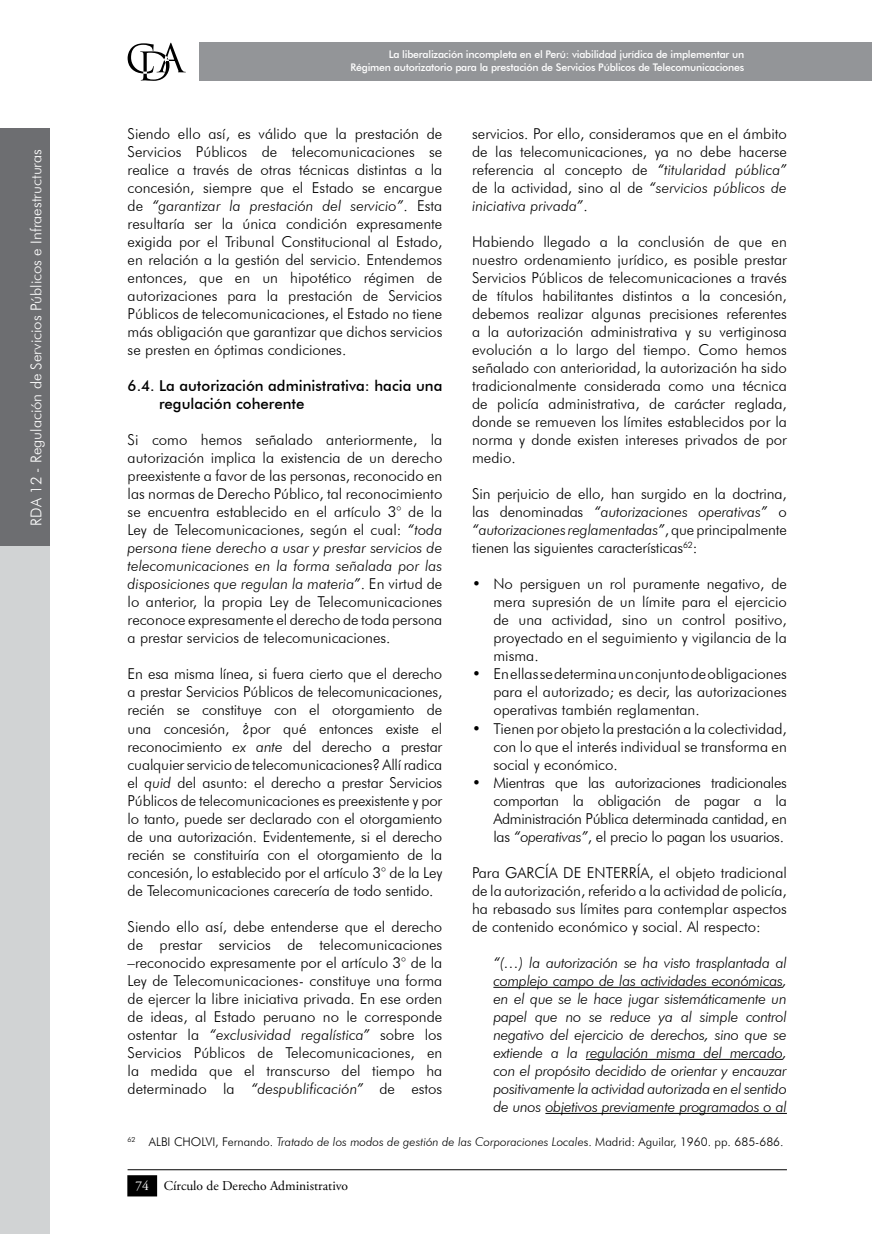
<style>
.page{position:relative;width:872px;height:1234px;background:#fff}
.page>*{position:absolute;margin:0;border:0;box-sizing:border-box;transform-origin:0 0}
.t1{font:300 15px/18px "Futura BT";color:#000;text-align:justify}
.t2{font:italic 300 15px/18px "Futura BT";letter-spacing:-.02em;color:#000;text-align:justify}
.t3{font:500 15px/18px "Futura BT";color:#000}
.t4{font:300 15px "Futura BT";color:#fff}
.t5{font:13.5px "Adobe Garamond Pro";color:#000}
.t6{font:300 12px "Futura BT";color:#000}
.t7{font:500 10.5px/12.6px "Futura BT";letter-spacing:-.02em;color:#fff;text-align:right}
.s1{font-style:italic}
.s2{color:#fff}
</style>
<div class="page">
<div style="left:199px;top:43px;width:673px;height:38px;background:#939598"></div>
<svg style="left:128px;top:43px;width:58px;height:38px"></svg>
<hr style="left:128px;top:1168px;width:659px;height:1px;background:#000">
<div style="left:128px;top:1175px;width:28px;height:20px;background:#000"></div>
<div style="left:127px;top:1174px;width:30px;height:22px;border:2px solid #000"></div>
<div style="left:0;top:539px;width:50px;height:694px;background:#d1d3d4"></div>
<div style="left:0;top:128px;width:50px;height:418px;background:#6d6e71"></div>
<hr style="left:493px;top:986px;width:289px;height:1px;background:#000">
<hr style="left:586px;top:1058px;width:196px;height:1px;background:#000">
<hr style="left:545px;top:1112px;width:242px;height:1px;background:#000">
<p class="t4" style="left:27px;top:525px;width:378px;rotate:-90deg">RDA 12 - Regulación de Servicios Públicos e I nfraestructuras</p>
<p class="t7" style="left:350px;top:48px;width:395px">La liberalización incompleta en el Perú: viabilidad jurídica de implementar un<br>Régimen autorizatorio para la prestación de Servicios Públicos de Telecomunicaciones</p>
<p class="t1" style="left:128px;top:125px;width:316px">Siendo ello así, es válido que la prestación de Servicios Públicos de telecomunicaciones se realice a través de otras técnicas distintas a la concesión, siempre que el Estado se encargue de <span class="s1">“garantizar la prestación del servicio”</span>. E sta resultaría ser la única condición expresamente exigida por el Tribunal Constitucional al Estado, en relación a la gestión del servicio. E ntendemos entonces, que en un hipotético régimen de autorizaciones para la prestación de Servicios Públicos de telecomunicaciones, el Estado no tiene más obligación que garantizar que dichos servicios se presten en óptimas condiciones.</p>
<p class="t3" style="left:159px;top:377px;width:285px;text-indent:-31px">6.4. La autorización administrativa: hacia una regulación coherente</p>
<p class="t1" style="left:128px;top:431px;width:316px">Si como hemos señalado anteriormente, la autorización implica la existencia de un derecho preexistente a favor de las personas, reconocido en las normas de Derecho Público, tal reconocimiento se encuentra establecido en el artículo 3° de la Ley de Telecomunicaciones, según el cual: <span class="s1">“toda persona tiene derecho a usar y prestar servicios de telecomunicaciones en la forma señalada por las disposiciones que regulan la materia”</span>. E n virtud de lo anterior, la propia Ley de Telecomunicaciones reconoce expresamente el derecho de toda persona a prestar servicios de telecomunicaciones.</p>
<p class="t1" style="left:128px;top:665px;width:316px">E n esa misma línea, si fuera cierto que el derecho a prestar Servicios Públicos de telecomunicaciones, recién se constituye con el otorgamiento de una concesión, ¿por qué entonces existe el reconocimiento <span class="s1">ex ante</span> del derecho a prestar cualquier servicio de telecomunicaciones? Allí radica el <span class="s1">quid</span> del asunto: el derecho a prestar Servicios Públicos de telecomunicaciones es preexistente y por lo tanto, puede ser declarado con el otorgamiento de una autorización. Evidentemente, si el derecho recién se constituiría con el otorgamiento de la concesión, lo establecido por el artículo 3° de la Ley de Telecomunicaciones carecería de todo sentido.</p>
<p class="t1" style="left:128px;top:917px;width:316px">Siendo ello así, debe entenderse que el derecho de prestar servicios de telecomunicaciones –reconocido expresamente por el artículo 3° de la Ley de Telecomunicaciones- constituye una forma de ejercer la libre iniciativa privada. E n ese orden de ideas, al Estado peruano no le corresponde ostentar la <span class="s1">“exclusividad regalística”</span> sobre los Servicios Públicos de Telecomunicaciones, en la medida que el transcurso del tiempo ha determinado la <span class="s1">“despublificación”</span> de estos</p>
<p class="t1" style="left:472px;top:125px;width:316px">servicios. Por ello, consideramos que en el ámbito de las telecomunicaciones, ya no debe hacerse referencia al concepto de <span class="s1">“titularidad pública” </span>de la actividad, sino al de <span class="s1">“servicios públicos de iniciativa privada”</span>.</p>
<p class="t1" style="left:472px;top:233px;width:316px">Habiendo llegado a la conclusión de que en nuestro ordenamiento jurídico, es posible prestar Servicios Públicos de telecomunicaciones a través de títulos habilitantes distintos a la concesión, debemos realizar algunas precisiones referentes a la autorización administrativa y su vertiginosa evolución a lo largo del tiempo. Como hemos señalado con anterioridad, la autorización ha sido tradicionalmente considerada como una técnica de policía administrativa, de carácter reglada, donde se remueven los límites establecidos por la norma y donde existen intereses privados de por medio.</p>
<p class="t1" style="left:472px;top:485px;width:316px">Sin perjuicio de ello, han surgido en la doctrina, las denominadas <span class="s1">“autorizaciones operativas”</span> o <span class="s1">“autorizaciones reglamentadas”</span>, que principalmente tienen las siguientes características<sup>62</sup>:</p>
<p class="t1" style="left:493px;top:575px;width:295px;text-indent:-21px">• No persiguen un rol puramente negativo, de mera supresión de un límite para el ejercicio de una actividad, sino un control positivo, proyectado en el seguimiento y vigilancia de la misma.</p>
<p class="t1" style="left:493px;top:665px;width:295px;text-indent:-21px">• Enellassedeterminaunconjuntodeobligaciones para el autorizado; es decir, las autorizaciones operativas también reglamentan.</p>
<p class="t1" style="left:493px;top:719px;width:295px;text-indent:-21px">• Tienen por objeto la prestación a la colectividad, con lo que el interés individual se transforma en social y económico.</p>
<p class="t1" style="left:493px;top:773px;width:295px;text-indent:-21px">• Mientras que las autorizaciones tradicionales comportan la obligación de pagar a la Administración Pública determinada cantidad, en las <span class="s1">“operativas”</span>, el precio lo pagan los usuarios.</p>
<p class="t1" style="left:472px;top:863px;width:316px">Para GARCÍA DE E NTE RRÍA, el objeto tradicional de la autorización, referido a la actividad de policía, ha rebasado sus límites para contemplar aspectos de contenido económico y social. Al respecto:</p>
<p class="t2" style="left:493px;top:953px;width:295px">“(…) la autorización se ha visto trasplantada al complejo campo de las actividades económicas, en el que se le hace jugar sistemáticamente un papel que no se reduce ya al simple control negativo del ejercicio de derechos, sino que se extiende a la regulación misma del mercado, con el propósito decidido de orientar y encauzar positivamente la actividad autorizada en el sentido de unos objetivos previamente programados o al</p>
<p class="t6" style="left:128px;top:1133px;width:657px"><sup>62</sup> ALBI CHOLVI , Fernando. <span class="s1">Tratado de los modos de gestión de las Corporaciones Locale</span>s. Madrid: Aguilar, 1960. pp. 685-686.</p>
<p class="t5" style="left:135px;top:1176px;width:214px"><span class="s2">74</span> Círculo de Derecho Administrativo</p>
</div>
